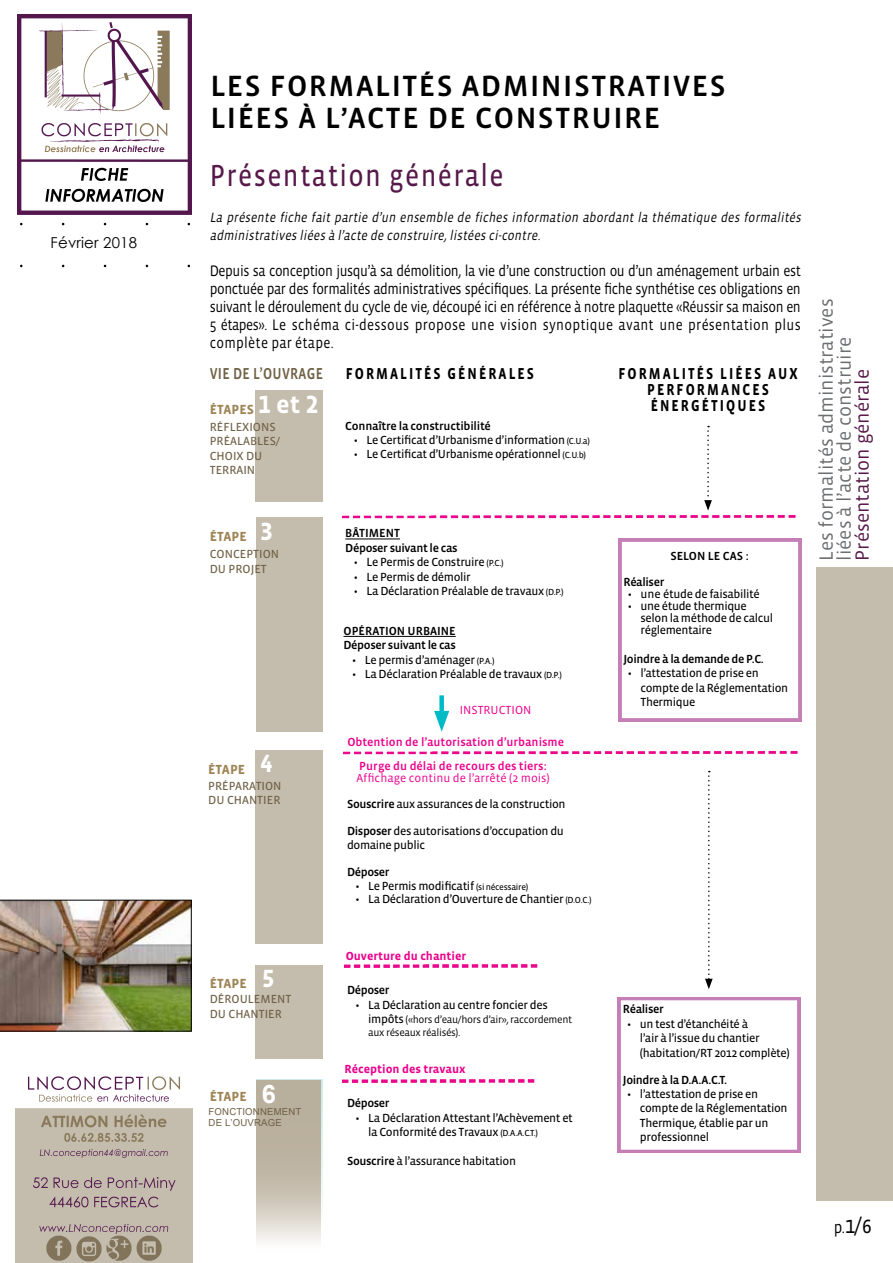
<style>
.page{position:relative;width:893px;height:1263px;background:#fff}
.page>*{position:absolute;margin:0;border:0;box-sizing:border-box;transform-origin:0 0}
.t1{font:31.05px "Vista Sans OT";letter-spacing:.05em;color:#57194a;scale:.87 1}
.t2{font:500 30px/31.5px "Vista Sans OT";letter-spacing:.05em;color:#000}
.t3{font:700 25.5px "Vista Sans OT";color:#fff}
.t4{font:700 25.5px "Arial";color:#fff}
.t5{font:24.15px "Vista Sans OT";color:#000;scale:.87 1}
.t6{font:19.5px/18px "Vista Sans OT";color:#6d6e71}
.t7{font:19.5px "Vista Sans OT";color:#57194a}
.t8{font:700 16.2px/16.2px "Vista Sans OT";letter-spacing:.15em;color:#000;text-align:center;scale:.83 1}
.t9{font:500 16.2px "Vista Sans OT";letter-spacing:.02em;color:#6f6146;scale:.83 1}
.t10{font:15.45px/18px "Vista Sans OT";letter-spacing:.02em;color:#000;text-align:justify;scale:.87 1}
.t11{font:15px "Century Gothic";color:#000}
.t12{font:italic 13.8px/18px "Vista Sans OT";color:#000;scale:.87 1}
.t13{font:700 13.5px "Vista Sans OT";color:#9d8455}
.t14{font:12px/14.4px "Vista Sans OT";letter-spacing:-.03em;color:#000}
.t15{font:500 12px/14.4px "Vista Sans OT";letter-spacing:-.03em;color:#000}
.t16{font:12px/14.4px "Vista Sans OT";color:#6f6146}
.t17{font:500 12px "Vista Sans OT";color:#ec008b}
.t18{font:12px "Vista Sans OT";color:#ec008b}
.t19{font:700 12px "Vista Sans OT";color:#ec008b}
.t20{font:500 12px "Vista Sans OT";color:#000}
.t21{font:10.5px/12.6px "Vista Sans OT";letter-spacing:-.03em;color:#000}
.t22{font:9.6px/10.6px "Arial";color:#6f6146}
.s1{font-size:25.5px;color:#fff}
.s2{font-size:9px}
.s3{font-weight:500}
.s4{font-size:12px}
.s5{font-size:17.25px}
</style>
<div class="page">
<img style="left:16px;top:1076px;width:177px;height:187px">
<img style="left:342px;top:515px;width:454px;height:4px">
<img style="left:344px;top:751px;width:454px;height:4px">
<img style="left:342px;top:1079px;width:193px;height:4px">
<img style="left:344px;top:964px;width:194px;height:4px">
<img style="left:617px;top:997px;width:184px;height:155px">
<img style="left:618px;top:539px;width:183px;height:183px">
<svg style="left:704px;top:426px;width:8px;height:85px"></svg>
<svg style="left:705px;top:771px;width:8px;height:218px"></svg>
<hr style="left:344px;top:636px;width:112px;height:1px;background:#000">
<div style="left:439px;top:695px;width:5px;height:24px;background:#00bac6"></div>
<svg style="left:434px;top:711px;width:15px;height:21px"></svg>
<hr style="left:345px;top:539px;width:55px;height:1px;background:#000">
<img style="left:2px;top:902px;width:187px;height:127px">
<img style="left:17px;top:15px;width:174px;height:200px">
<p class="t11" style="left:51px;top:233px;width:88px">Février 2018</p>
<h2 class="t2" style="left:210px;top:71px;width:517px">LES FORMALITÉS ADMINISTRATIVES<br>LIÉES À L’ACTE DE CONSTRUIRE</h2>
<h1 class="t1" style="left:210px;top:160px;width:339px">Présentation générale</h1>
<p class="t12" style="left:210px;top:209px;width:684px">La présente fiche fait partie d’un ensemble de fiches information abordant la thématique des formalités administratives liées à l’acte de construire, listées ci-contre.</p>
<p class="t10" style="left:210px;top:262px;width:681px">Depuis sa conception jusqu’à sa démolition, la vie d’une construction ou d’un aménagement urbain est ponctuée par des formalités administratives spécifiques. La présente fiche synthétise ces obligations en suivant le déroulement du cycle de vie, découpé ici en référence à notre plaquette «Réussir sa maison en 5 étapes». Le schéma ci-dessous propose une vision synoptique avant une présentation plus complète par étape.</p>
<h3 class="t9" style="left:210px;top:365px;width:138px">VIE DE L’OUVRAGE</h3>
<p class="t13" style="left:210px;top:403px;width:110px">ÉTAPES <span class="s1">1 et 2</span></p>
<p class="t16" style="left:210px;top:420px;width:72px">RÉFLEXIONS<br>PRÉALABLES/<br>CHOIX DU<br>TERRAIN</p>
<p class="t13" style="left:210px;top:529px;width:65px">ÉTAPE <span class="s1">3</span></p>
<p class="t16" style="left:210px;top:547px;width:71px">CONCEPTION<br>DU PROJET</p>
<p class="t13" style="left:208px;top:762px;width:66px">ÉTAPE <span class="s1">4</span></p>
<p class="t16" style="left:208px;top:778px;width:75px">PRÉPARATION<br>DU CHANTIER</p>
<h3 class="t8" style="left:346px;top:365px;width:229px">FORMALITÉS GÉNÉRALES</h3>
<h3 class="t8" style="left:618px;top:366px;width:218px">FORMALITÉS LIÉES AUX<br>PERFORMANCES<br>ÉNERGÉTIQUES</h3>
<p class="t15" style="left:345px;top:418px;width:147px">Connaître la constructibilité</p>
<p class="t14" style="left:354px;top:433px;width:238px">• Le Certificat d’Urbanisme d’information <span class="s2">(C.U.a)</span></p>
<p class="t14" style="left:354px;top:447px;width:234px">• Le Certificat d’Urbanisme opérationnel <span class="s2">(C.U.b)</span></p>
<p class="t15" style="left:345px;top:526px;width:114px">BÂTIMENT<br>Déposer suivant le cas</p>
<p class="t14" style="left:354px;top:555px;width:151px">• Le Permis de Construire <span class="s2">(P.C.)</span></p>
<p class="t14" style="left:354px;top:569px;width:119px">• Le Permis de démolir</p>
<p class="t14" style="left:354px;top:584px;width:211px">• La Déclaration Préalable de travaux <span class="s2">(D.P.)</span></p>
<p class="t15" style="left:344px;top:624px;width:114px">OPÉRATION URBAINE<br>Déposer suivant le cas</p>
<p class="t14" style="left:352px;top:653px;width:144px">• Le permis d’aménager <span class="s2">(P.A.)</span></p>
<p class="t14" style="left:352px;top:667px;width:211px">• La Déclaration Préalable de travaux <span class="s2">(D.P.)</span></p>
<p class="t18" style="left:460px;top:704px;width:73px">INSTRUCTION</p>
<p class="t17" style="left:347px;top:736px;width:218px">Obtention de l’autorisation d’urbanisme</p>
<p class="t17" style="left:359px;top:759px;width:189px">Purge du délai de recours des tiers:</p>
<p class="t18" style="left:356px;top:771px;width:195px">Affichage continu de l’arrêté (2 mois)</p>
<p class="t14" style="left:347px;top:797px;width:220px"><span class="s3">Souscrire</span> aux assurances de la construction</p>
<p class="t14" style="left:347px;top:824px;width:218px;line-height:13.5px"><span class="s3">Disposer</span> des autorisations d’occupation du domaine public</p>
<p class="t15" style="left:347px;top:865px;width:44px">Déposer</p>
<p class="t14" style="left:355px;top:879px;width:174px">• Le Permis modificatif <span class="s2">(si nécessaire)</span></p>
<p class="t14" style="left:355px;top:892px;width:238px">• La Déclaration d’Ouverture de Chantier <span class="s2">(D.O.C.)</span></p>
<p class="t20" style="left:670px;top:549px;width:80px">SELON LE CAS :</p>
<p class="t15" style="left:623px;top:575px;width:42px">Réaliser</p>
<p class="t14" style="left:628px;top:587px;width:134px">• une étude de faisabilité</p>
<p class="t14" style="left:640px;top:600px;width:134px;line-height:12px;text-indent:-13px">• une étude thermique selon la méthode de calcul réglementaire</p>
<p class="t15" style="left:623px;top:652px;width:142px">Joindre à la demande de P.C.</p>
<p class="t14" style="left:640px;top:666px;width:149px;text-indent:-13px">• l’attestation de prise en compte de la Réglementation<br>Thermique</p>
<h3 class="t6" style="left:818px;top:561px;width:263px;rotate:-90deg">Les formalités administratives liées à l’acte de construire</h3>
<h3 class="t7" style="left:852px;top:561px;width:193px;rotate:-90deg">Présentation générale</h3>
<p class="t13" style="left:210px;top:976px;width:38px">ÉTAPE</p>
<h3 class="t3" style="left:262px;top:965px;width:14px">5</h3>
<p class="t16" style="left:210px;top:992px;width:83px">DÉROULEMENT<br>DU CHANTIER</p>
<p class="t13" style="left:210px;top:1089px;width:38px">ÉTAPE</p>
<h3 class="t4" style="left:262px;top:1080px;width:16px">6</h3>
<p class="t22" style="left:209px;top:1106px;width:94px">FONCTIONNEMENT<br>DE L’OUVRAGE</p>
<p class="t19" style="left:346px;top:950px;width:122px">Ouverture du chantier</p>
<p class="t15" style="left:347px;top:983px;width:44px">Déposer</p>
<p class="t14" style="left:355px;top:998px;width:194px">• La Déclaration au centre foncier des</p>
<p class="t21" style="left:368px;top:1013px;width:205px"><span class="s4">impôts</span> («hors d’eau/hors d’air», raccordement aux réseaux réalisés).</p>
<p class="t19" style="left:345px;top:1063px;width:123px">Réception des travaux</p>
<p class="t15" style="left:347px;top:1096px;width:44px">Déposer</p>
<p class="t14" style="left:368px;top:1111px;width:206px;text-indent:-13px">• La Déclaration Attestant l’Achèvement et la Conformité des Travaux <span class="s2">(D.A.A.C.T.)</span></p>
<p class="t14" style="left:347px;top:1154px;width:171px"><span class="s3">Souscrire</span> à l’assurance habitation</p>
<p class="t15" style="left:623px;top:1002px;width:42px">Réaliser</p>
<p class="t14" style="left:640px;top:1017px;width:151px;text-indent:-13px">• un test d’étanchéité à<br>l’air à l’issue du chantier (habitation/RT 2012 complète)</p>
<p class="t15" style="left:623px;top:1072px;width:106px">Joindre à la D.A.A.C.T.</p>
<p class="t14" style="left:640px;top:1087px;width:149px;text-indent:-13px">• l’attestation de prise en compte de la Réglementation<br>Thermique, établie par un professionnel</p>
<h3 class="t5" style="left:834px;top:1212px;width:46px"><span class="s5">p.</span>1/6</h3>
</div>
